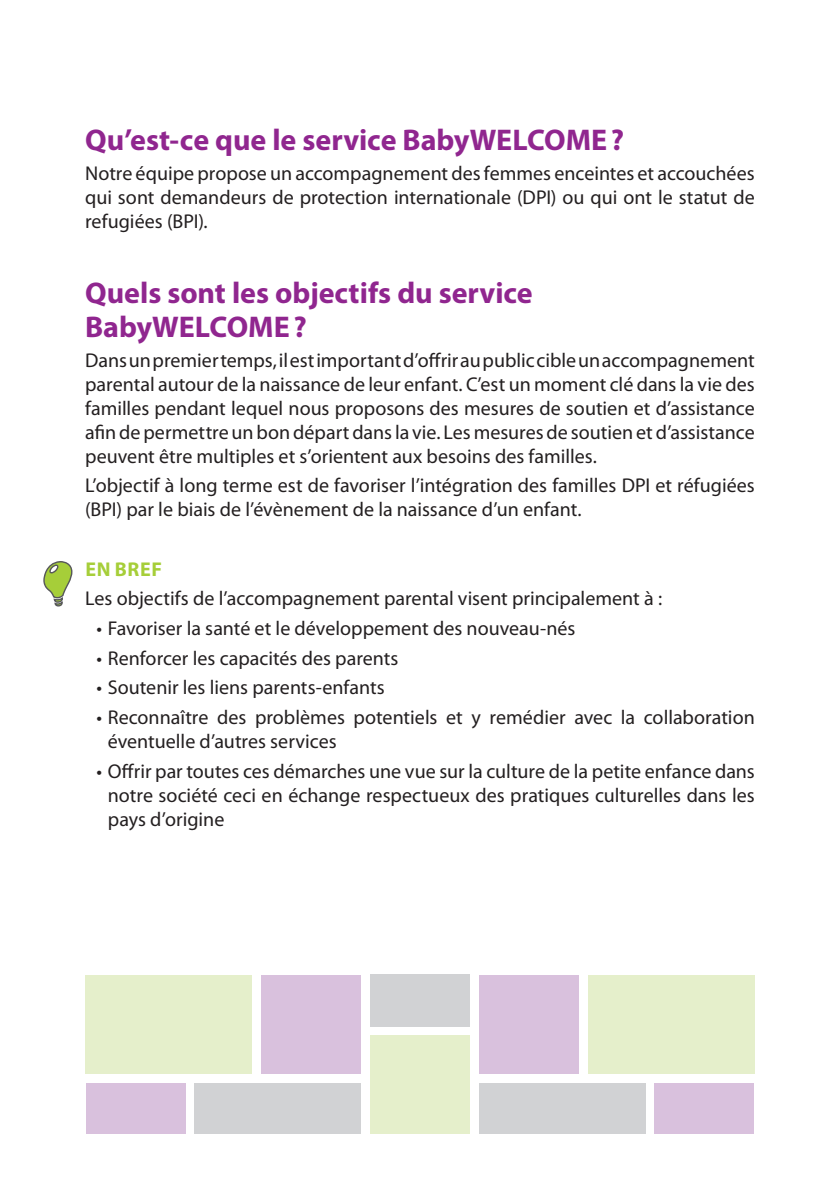
<style>
.page{position:relative;width:840px;height:1191px;background:#fff}
.page>*{position:absolute;margin:0;border:0;box-sizing:border-box;transform-origin:0 0}
.t1{font:700 30px/34px "Myriad Pro";letter-spacing:-.005em;color:#90268f}
.t2{font:20px/24px "Myriad Pro";color:#231f20;text-align:justify}
.t3{font:700 20px "Myriad Pro";letter-spacing:.03em;color:#a6ce39}
</style>
<div class="page">
<div style="left:86px;top:974px;width:166px;height:99px;background:#e5efcb"></div>
<div style="left:587px;top:974px;width:166px;height:99px;background:#e5efcb"></div>
<div style="left:261px;top:974px;width:99px;height:99px;background:#d9c1dd"></div>
<div style="left:479px;top:974px;width:99px;height:99px;background:#d9c1dd"></div>
<div style="left:86px;top:1083px;width:99px;height:50px;background:#d9c1dd"></div>
<div style="left:654px;top:1083px;width:99px;height:50px;background:#d9c1dd"></div>
<div style="left:370px;top:974px;width:99px;height:53px;background:#d1d2d4"></div>
<div style="left:194px;top:1083px;width:166px;height:50px;background:#d1d2d4"></div>
<div style="left:479px;top:1083px;width:166px;height:50px;background:#d1d2d4"></div>
<div style="left:370px;top:1035px;width:99px;height:99px;background:#e5efcb"></div>
<svg style="left:43px;top:561px;width:30px;height:45px"></svg>
<h1 class="t1" style="left:85px;top:123px;width:540px">Qu’est-ce que le service BabyWELCOME ?</h1>
<p class="t2" style="left:85px;top:161px;width:670px">Notre équipe propose un accompagnement des femmes enceintes et accouchées qui sont demandeurs de protection internationale (DPI) ou qui ont le statut de refugiées (BPI).</p>
<h1 class="t1" style="left:85px;top:276px;width:449px">Quels sont les objectifs du service<br>BabyWELCOME ?</h1>
<p class="t2" style="left:85px;top:348px;width:670px">Dans un premier temps, il est important d’offrir au public cible un accompagnement parental autour de la naissance de leur enfant. C’est un moment clé dans la vie des familles pendant lequel nous proposons des mesures de soutien et d’assistance afin de permettre un bon départ dans la vie. Les mesures de soutien et d’assistance peuvent être multiples et s’orientent aux besoins des familles.</p>
<p class="t2" style="left:85px;top:474px;width:670px">L’objectif à long terme est de favoriser l’intégration des familles DPI et réfugiées (BPI) par le biais de l’évènement de la naissance d’un enfant.</p>
<p class="t3" style="left:85px;top:557px;width:78px">EN BREF</p>
<p class="t2" style="left:85px;top:587px;width:578px">Les objectifs de l’accompagnement parental visent principalement à :</p>
<p class="t2" style="left:96px;top:616px;width:480px">• Favoriser la santé et le développement des nouveau-nés</p>
<p class="t2" style="left:96px;top:646px;width:303px">• Renforcer les capacités des parents</p>
<p class="t2" style="left:96px;top:676px;width:289px">• Soutenir les liens parents-enfants</p>
<p class="t2" style="left:108px;top:705px;width:648px;text-indent:-11px">• Reconnaître des problèmes potentiels et y remédier avec la collaboration éventuelle d’autres services</p>
<p class="t2" style="left:108px;top:759px;width:648px;text-indent:-11px">• Offrir par toutes ces démarches une vue sur la culture de la petite enfance dans notre société ceci en échange respectueux des pratiques culturelles dans les pays d’origine</p>
</div>
